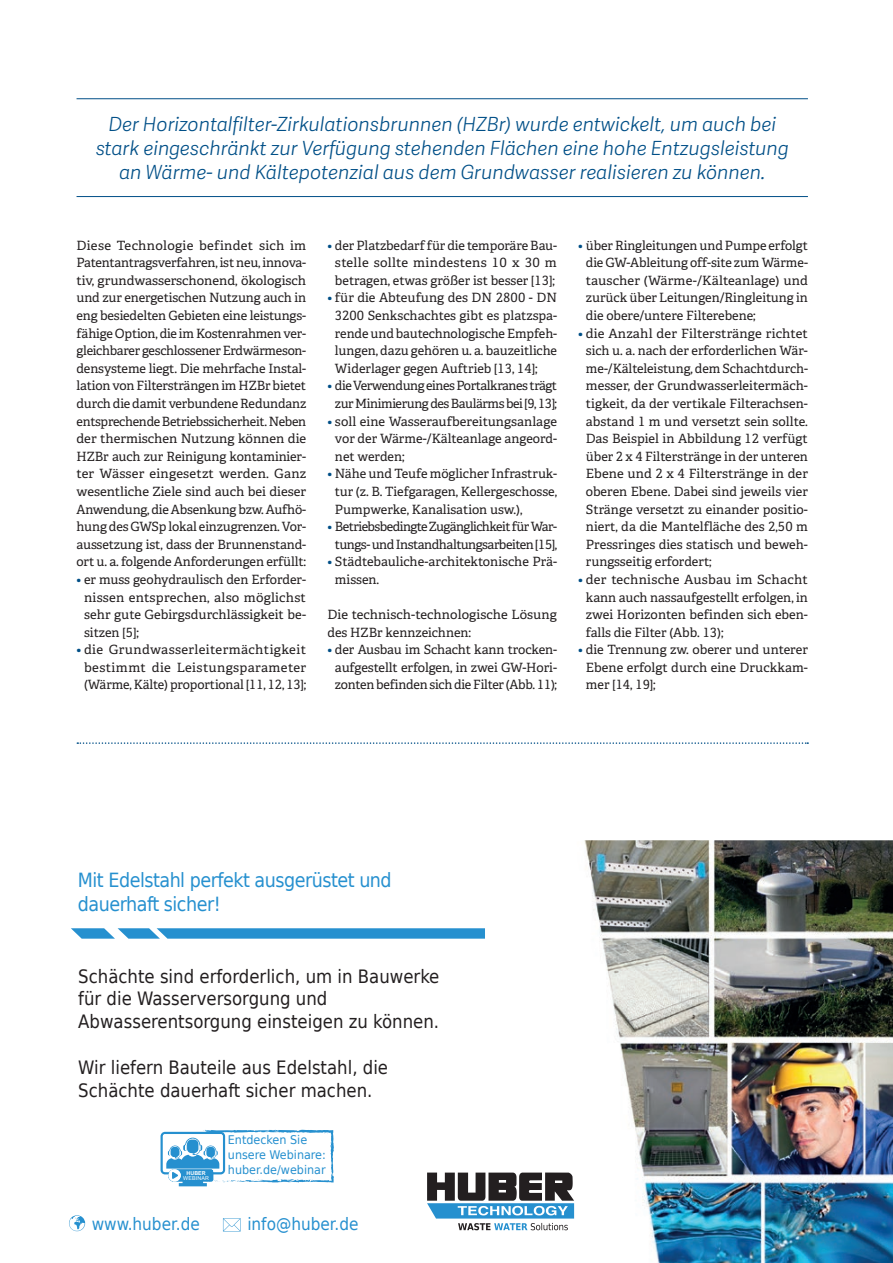
<style>
.page{position:relative;width:893px;height:1263px;background:#fff}
.page>*{position:absolute;margin:0;border:0;box-sizing:border-box;transform-origin:0 0}
.t1{font:italic 300 19.5px/24px "Adelle Sans";color:#004f87;text-align:center}
.t2{font:19.5px/23.4px "Huber Tec";letter-spacing:-.025em;color:#2690cf}
.t3{font:18.45px/22.5px "Huber Tec";color:#231f20}
.t4{font:16.95px "Huber Tec";color:#2690cf}
.t5{font:12.75px/17.5px "Adelle";letter-spacing:-.005em;color:#231f20;text-align:justify}
.t6{font:12.75px/17.5px "Adelle";letter-spacing:.025em;color:#231f20;text-align:center}
.t7{font:12.75px/17.5px "Adelle";letter-spacing:-.04em;color:#231f20;text-align:center}
.t8{font:12.75px/17.5px "Adelle";letter-spacing:-.03em;color:#231f20;text-align:center}
.t9{font:11.85px/14.9px "Huber Tec";color:#2690cf;scale:1.05 1}
.t10{font:5.4px "Arial";letter-spacing:.02em;color:#fff}
.t11{font:700 5.4px "Arial";color:#fff}
.s1{color:#004f87}
</style>
<div class="page">
<hr style="left:77px;top:98px;width:731px;height:1px;background:#004f87">
<hr style="left:77px;top:196px;width:731px;height:1px;background:#004f87">
<img style="left:574px;top:840px;width:319px;height:423px">
<svg style="left:71px;top:928px;width:414px;height:11px;background:#3f9cd4"></svg>
<svg style="left:161px;top:1129px;width:173px;height:57px"></svg>
<svg style="left:69px;top:1215px;width:16px;height:16px"></svg>
<svg style="left:223px;top:1218px;width:18px;height:13px"></svg>
<svg style="left:427px;top:1172px;width:147px;height:58px"></svg>
<svg style="left:77px;top:742px;width:731px;height:2px"></svg>
<p class="t1" style="left:96px;top:113px;width:695px">Der Horizontalfilter-Zirkulationsbrunnen (HZBr) wurde entwickelt, um auch bei stark eingeschränkt zur Verfügung stehenden Flächen eine hohe Entzugsleistung an Wärme- und Kältepotenzial aus dem Grundwasser realisieren zu können.</p>
<p class="t5" style="left:77px;top:237px;width:231px">Diese Technologie befindet sich im Patentantragsverfahren, ist neu, innova&shy;tiv, grundwasserschonend, ökologisch und zur energetischen Nutzung auch in eng besiedelten Gebieten eine leistungs&shy;fähige Option, die im Kostenrahmen ver&shy;gleichbarer geschlossener Erdwärmeson&shy;densysteme liegt. Die mehrfache Instal&shy;lation von Filtersträngen im HZBr bietet durch die damit verbundene Redundanz entsprechende Betriebssicherheit. Neben der thermischen Nutzung können die HZBr auch zur Reinigung kontaminier&shy;ter Wässer eingesetzt werden. Ganz wesentliche Ziele sind auch bei dieser Anwendung, die Absenkung bzw. Aufhö&shy;hung des GWSp lokal einzugrenzen. Vor&shy;aussetzung ist, dass der Brunnenstand&shy;ort u. a. folgende Anforderungen erfüllt:</p>
<p class="t5" style="left:84px;top:571px;width:224px;text-align:left;text-indent:-8px"><span class="s1">•</span> er muss geohydraulisch den Erforder&shy;nissen entsprechen, also möglichst sehr gute Gebirgsdurchlässigkeit be-- sitzen [5];</p>
<p class="t6" style="left:77px;top:641px;width:231px"><span class="s1">•</span> die Grundwasserleitermächtigkeit bestimmt die Leistungsparameter (Wärme, Kälte) proportional [11, 12, 13];</p>
<p class="t5" style="left:327px;top:237px;width:231px;text-align:center"><span class="s1">•</span> der Platzbedarf für die temporäre Bau&shy;stelle sollte mindestens 10 x 30 m betragen, etwas größer ist besser [13];</p>
<p class="t5" style="left:335px;top:289px;width:224px;text-indent:-8px"><span class="s1">•</span> für die Abteufung des DN 2800 - DN 3200 Senkschachtes gibt es platzspa&shy;rende und bautechnologische Empfeh&shy;lungen, dazu gehören u. a. bauzeitliche Widerlager gegen Auftrieb [13, 14];</p>
<p class="t8" style="left:327px;top:377px;width:231px"><span class="s1">•</span> die Verwendung eines Portalkranes trägt zur Minimierung des Baulärms bei [9, 13];</p>
<p class="t5" style="left:335px;top:412px;width:224px;text-indent:-8px"><span class="s1">•</span> soll eine Wasseraufbereitungsanlage vor der Wärme-/Kälteanlage angeord&shy;net werden;</p>
<p class="t5" style="left:335px;top:465px;width:224px;text-indent:-8px"><span class="s1">•</span> Nähe und Teufe möglicher Infrastruk&shy;tur (z. B. Tiefgaragen, Kellergeschosse, Pumpwerke, Kanalisation usw.),</p>
<p class="t7" style="left:327px;top:518px;width:231px"><span class="s1">•</span> Betriebsbedingte Zugänglichkeit für War&shy;tungs- und Instandhaltungsarbeiten [15],</p>
<p class="t5" style="left:335px;top:553px;width:224px;text-indent:-8px"><span class="s1">•</span> Städtebauliche-architektonische Prä&shy;missen.</p>
<p class="t5" style="left:327px;top:606px;width:231px">Die technisch-technologische Lösung des HZBr kennzeichnen:</p>
<p class="t5" style="left:327px;top:641px;width:231px;text-align:center"><span class="s1">•</span> der Ausbau im Schacht kann trocken&shy;aufgestellt erfolgen, in zwei GW-Hori&shy;zonten befinden sich die Filter (Abb. 11);</p>
<p class="t5" style="left:586px;top:237px;width:224px;text-indent:-8px"><span class="s1">•</span> über Ringleitungen und Pumpe erfolgt die GW-Ableitung off-site zum Wärme&shy;tauscher (Wärme-/Kälteanlage) und zurück über Leitungen/Ringleitung in die obere/untere Filterebene;</p>
<p class="t5" style="left:586px;top:325px;width:224px;text-indent:-8px"><span class="s1">•</span> die Anzahl der Filterstränge richtet sich u. a. nach der erforderlichen Wär&shy;me-/Kälteleistung, dem Schachtdurch&shy;messer, der Grundwasserleitermäch&shy;tigkeit, da der vertikale Filterachsen&shy;abstand 1 m und versetzt sein sollte.<br>Das Beispiel in Abbildung 12 verfügt über 2 x 4 Filterstränge in der unteren Ebene und 2 x 4 Filterstränge in der oberen Ebene. Dabei sind jeweils vier Stränge versetzt zu einander positio&shy;niert, da die Mantelfläche des 2,50 m Pressringes dies statisch und beweh&shy;rungsseitig erfordert;</p>
<p class="t5" style="left:586px;top:571px;width:224px;text-indent:-8px"><span class="s1">•</span> der technische Ausbau im Schacht kann auch nassaufgestellt erfolgen, in zwei Horizonten befinden sich eben&shy;falls die Filter (Abb. 13);</p>
<p class="t5" style="left:586px;top:641px;width:224px;text-indent:-8px"><span class="s1">•</span> die Trennung zw. oberer und unterer Ebene erfolgt durch eine Druckkam&shy;mer [14, 19];</p>
<h1 class="t2" style="left:78px;top:867px;width:315px">Mit Edelstahl perfekt ausgerüstet und dauerhaft sicher!</h1>
<h2 class="t3" style="left:78px;top:964px;width:363px">Schächte sind erforderlich, um in Bauwerke für die Wasserversorgung und<br>Abwasserentsorgung einsteigen zu können.</h2>
<h2 class="t3" style="left:78px;top:1055px;width:311px">Wir liefern Bauteile aus Edelstahl, die<br>Schächte dauerhaft sicher machen.</h2>
<p class="t11" style="left:187px;top:1169px;width:21px">HUBER</p>
<p class="t10" style="left:183px;top:1174px;width:27px">WEBINAR</p>
<p class="t9" style="left:228px;top:1132px;width:95px">Entdecken Sie unsere Webinare: huber.de/webinar</p>
<h3 class="t4" style="left:92px;top:1210px;width:110px">www.huber.de</h3>
<h3 class="t4" style="left:247px;top:1210px;width:113px">info@huber.de</h3>
</div>
